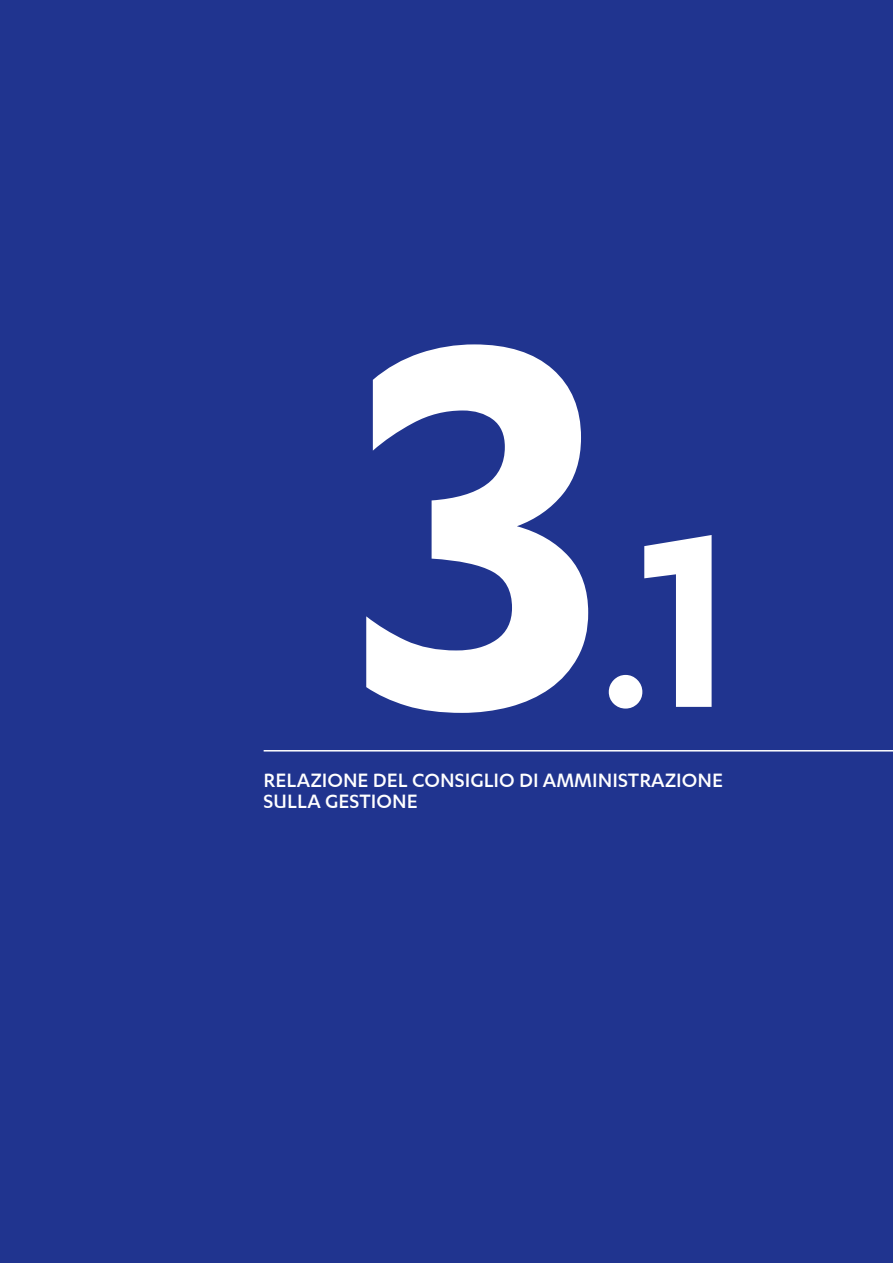
<style>
.page{position:relative;width:893px;height:1263px;background:#20348f}
.page>*{position:absolute;margin:0;border:0;box-sizing:border-box;transform-origin:0 0}
.t1{font:600 600px "Karbon App";color:#fff}
.t2{font:600 210px "Karbon App";color:#fff}
.t3{font:500 22.5px/21px "Karbon App";color:#fff}
.s1{font-size:285px}
</style>
<div class="page">
<hr style="left:264px;top:750px;width:629px;height:1px;background:#fff">
<h1 class="t1" style="left:354px;top:186px;width:251px">3</h1>
<h2 class="t2" style="left:598px;top:525px;width:135px">.<span class="s1">1</span></h2>
<p class="t3" style="left:264px;top:769px;width:461px">RELAZIONE DEL CONSIGLIO DI AMMINISTRAZIONE<br>SULLA GESTIONE</p>
<p class="t3" style="left:264px;top:769px;width:196px">LOREM IPSUM DOLER</p>
</div>
